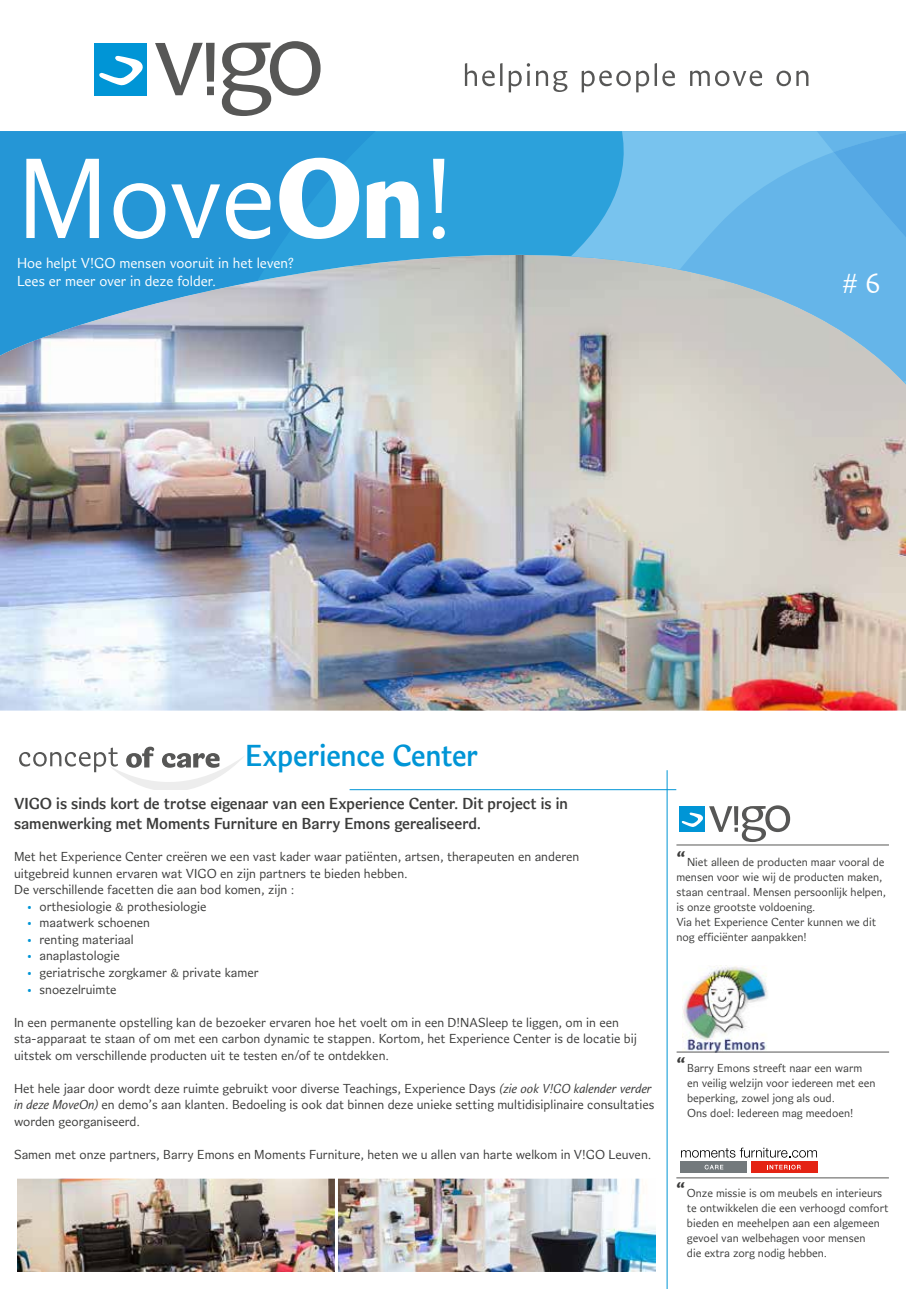
<style>
.page{position:relative;width:906px;height:1289px;background:#fff}
.page>*{position:absolute;margin:0;border:0;box-sizing:border-box;transform-origin:0 0}
.t1{font:117px "Verse Sans";color:#fff}
.t2{font:600 31.5px "Verse Sans";color:#0095d6}
.t3{font:28.5px "Verse Sans";color:#fff}
.t4{font:600 16.5px/19.5px "Verse Sans";color:#3c3c3b}
.t5{font:15px/18px "Verse Sans";color:#fff}
.t6{font:13.5px/16.5px "Verse Sans";color:#3c3c3b}
.t7{font:12px/15px "Verse Sans";color:#3c3c3b}
.s1{font-weight:800}
.s2{color:#0095d6}
.s3{font-size:12px}
.s4{font-style:italic}
.s5{font-weight:700;font-size:21px}
</style>
<div class="page">
<img style="left:0;top:384px;width:906px;height:326px">
<svg style="left:0;top:131px;width:906px;height:253px;background:#8abad1"></svg>
<svg style="left:0;top:131px;width:376px;height:224px;background:#4aa1d3"></svg>
<svg style="left:679px;top:152px;width:227px;height:230px;background:#8bbedc"></svg>
<svg style="left:816px;top:131px;width:90px;height:106px;background:#5fb0e7"></svg>
<svg style="left:222px;top:41px;width:99px;height:75px"></svg>
<svg style="left:155px;top:43px;width:60px;height:52px"></svg>
<div style="left:207px;top:87px;width:7px;height:8px;background:#575756"></div>
<div style="left:95px;top:43px;width:52px;height:52px;background:#0095d6"></div>
<svg style="left:99px;top:55px;width:44px;height:31px"></svg>
<svg style="left:465px;top:63px;width:37px;height:23px"></svg>
<svg style="left:509px;top:63px;width:21px;height:29px"></svg>
<svg style="left:536px;top:71px;width:31px;height:21px"></svg>
<svg style="left:581px;top:63px;width:94px;height:29px"></svg>
<svg style="left:690px;top:71px;width:72px;height:15px"></svg>
<svg style="left:776px;top:71px;width:32px;height:15px"></svg>
<hr style="left:667px;top:770px;width:1px;height:518px;background:#0095d6">
<hr style="left:349px;top:789px;width:327px;height:1px;background:#0095d6">
<svg style="left:19px;top:746px;width:224px;height:43px"></svg>
<img style="left:682px;top:965px;width:85px;height:86px">
<hr style="left:676px;top:1051px;width:213px;height:1px;background:#575756">
<svg style="left:681px;top:1147px;width:136px;height:10px"></svg>
<div style="left:681px;top:1161px;width:66px;height:11px;background:#73797c"></div>
<svg style="left:704px;top:1164px;width:19px;height:5px"></svg>
<div style="left:751px;top:1161px;width:66px;height:11px;background:#e42313"></div>
<svg style="left:767px;top:1164px;width:34px;height:5px"></svg>
<hr style="left:676px;top:1177px;width:213px;height:1px;background:#575756">
<img style="left:17px;top:1178px;width:639px;height:94px">
<hr style="left:676px;top:844px;width:213px;height:1px;background:#575756">
<div style="left:679px;top:806px;width:26px;height:26px;background:#0095d6"></div>
<svg style="left:681px;top:805px;width:109px;height:37px"></svg>
<h1 class="t1" style="left:17px;top:129px;width:439px">Move<span class="s1">On</span>!</h1>
<p class="t5" style="left:17px;top:254px;width:278px">Hoe helpt V!GO mensen vooruit in het leven?<br>Lees er meer over in deze folder.</p>
<h3 class="t3" style="left:842px;top:266px;width:39px"># 6</h3>
<h2 class="t2" style="left:245px;top:736px;width:234px">Experience Center</h2>
<p class="t4" style="left:14px;top:793px;width:555px">VIGO is sinds kort de trotse eigenaar van een Experience Center. Dit project is in samenwerking met Moments Furniture en Barry Emons gerealiseerd.</p>
<p class="t6" style="left:14px;top:848px;width:567px">Met het Experience Center creëren we een vast kader waar patiënten, artsen, therapeuten en anderen uitgebreid kunnen ervaren wat VIGO en zijn partners te bieden hebben.<br>De verschillende facetten die aan bod komen, zijn :</p>
<p class="t6" style="left:27px;top:897px;width:181px"><span class="s2">•</span> orthesiologie <span class="s3">&amp;</span> prothesiologie</p>
<p class="t6" style="left:27px;top:914px;width:125px"><span class="s2">•</span> maatwerk schoenen</p>
<p class="t6" style="left:27px;top:930px;width:108px"><span class="s2">•</span> renting materiaal</p>
<p class="t6" style="left:27px;top:947px;width:95px"><span class="s2">•</span> anaplastologie</p>
<p class="t6" style="left:27px;top:963px;width:233px"><span class="s2">•</span> geriatrische zorgkamer <span class="s3">&amp;</span> private kamer</p>
<p class="t6" style="left:27px;top:980px;width:91px"><span class="s2">•</span> snoezelruimte</p>
<p class="t6" style="left:14px;top:1013px;width:625px">In een permanente opstelling kan de bezoeker ervaren hoe het voelt om in een D!NASleep te liggen, om in een sta-apparaat te staan of om met een carbon dynamic te stappen. Kortom, het Experience Center is de locatie bij uitstek om verschillende producten uit te testen en/of te ontdekken.</p>
<p class="t6" style="left:14px;top:1079px;width:642px">Het hele jaar door wordt deze ruimte gebruikt voor diverse Teachings, Experience Days <span class="s4">(zie ook V!GO kalender verder in deze MoveOn)</span> en demo’s aan klanten. Bedoeling is ook dat binnen deze unieke setting multidisiplinaire consultaties worden georganiseerd.</p>
<p class="t6" style="left:14px;top:1145px;width:639px">Samen met onze partners, Barry Emons en Moments Furniture, heten we u allen van harte welkom in V!GO Leuven.</p>
<p class="t7" style="left:676px;top:854px;width:211px"><span class="s5">“</span> Niet alleen de producten maar vooral de mensen voor wie wij de producten maken, staan centraal. Mensen persoonlijk helpen, is onze grootste voldoening.<br>Via het Experience Center kunnen we dit nog efficiënter aanpakken!</p>
<p class="t7" style="left:687px;top:1060px;width:190px;text-indent:-11px"><span class="s5">“</span> Barry Emons streeft naar een warm en veilig welzijn voor iedereen met een beperking, zowel jong als oud.<br>Ons doel: Iedereen mag meedoen!</p>
<p class="t7" style="left:687px;top:1184px;width:203px;text-indent:-11px"><span class="s5">“</span> Onze missie is om meubels en interieurs te ontwikkelen die een verhoogd comfort bieden en meehelpen aan een algemeen gevoel van welbehagen voor mensen<br>die extra zorg nodig hebben.</p>
</div>
